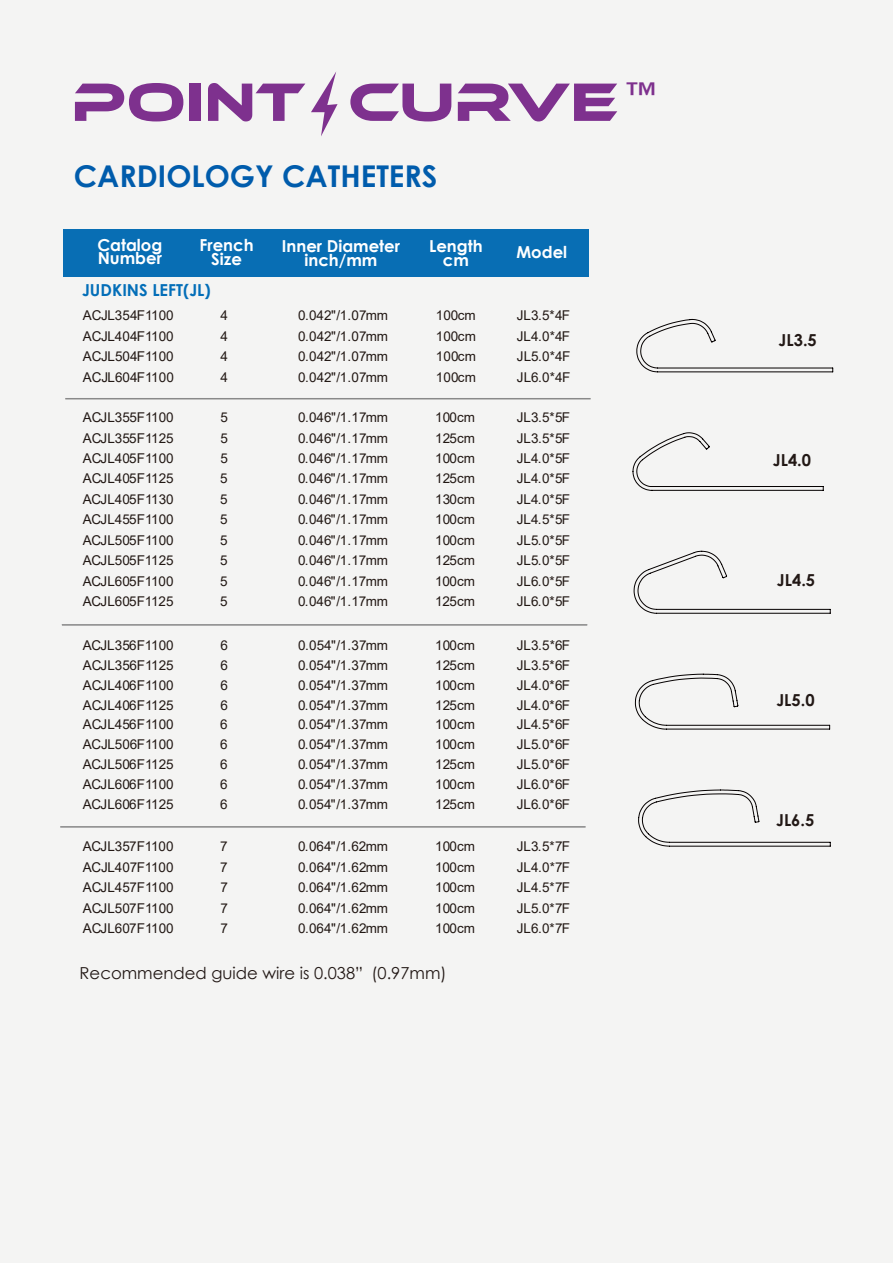
<style>
.page{position:relative;width:893px;height:1263px;background:#f4f4f3}
.page>*{position:absolute;margin:0;border:0;box-sizing:border-box;transform-origin:0 0}
.t1{font:700 31.5px "Century Gothic";color:#7e318e}
.t2{font:700 30px "Century Gothic";color:#005cac}
.t3{font:700 16.5px/13.5px "Century Gothic";color:#fff;text-align:center}
.t4{font:16.5px "Century Gothic";color:#221815}
.t5{font:700 16.5px "Century Gothic";color:#221815}
.t6{font:700 16.5px "Century Gothic";color:#036eb8}
.t7{font:13.5px "Arial";color:#221814}
</style>
<div class="page">
<div style="left:64px;top:229px;width:525px;height:48px;background:#086eb4"></div>
<hr style="left:65px;top:398px;width:526px;height:1px;background:#898989">
<hr style="left:62px;top:624px;width:525px;height:2px;background:#898989">
<hr style="left:60px;top:826px;width:526px;height:2px;background:#898989">
<svg style="left:636px;top:319px;width:197px;height:53px"></svg>
<svg style="left:632px;top:432px;width:192px;height:59px"></svg>
<svg style="left:634px;top:551px;width:197px;height:63px"></svg>
<svg style="left:635px;top:674px;width:195px;height:55px"></svg>
<svg style="left:638px;top:789px;width:193px;height:58px"></svg>
<svg style="left:75px;top:83px;width:108px;height:38px"></svg>
<div style="left:189px;top:84px;width:12px;height:37px;background:#7e318e"></div>
<svg style="left:208px;top:83px;width:97px;height:38px"></svg>
<svg style="left:350px;top:84px;width:101px;height:37px"></svg>
<svg style="left:458px;top:84px;width:159px;height:37px"></svg>
<svg style="left:311px;top:72px;width:27px;height:64px"></svg>
<h2 class="t2" style="left:74px;top:154px;width:365px">CARDIOLOGY CATHETERS</h2>
<p class="t3" style="left:97px;top:237px;width:67px;text-align:left">Catalog<br>Number</p>
<p class="t3" style="left:200px;top:238px;width:56px">French<br>Size</p>
<p class="t3" style="left:282px;top:239px;width:120px">Inner Diameter inch/mm</p>
<p class="t3" style="left:429px;top:239px;width:55px">Length cm</p>
<p class="t3" style="left:516px;top:244px;width:52px">Model</p>
<p class="t6" style="left:82px;top:277px;width:130px">JUDKINS LEFT(JL)</p>
<p class="t7" style="left:83px;top:306px;width:92px">ACJL354F1100</p>
<p class="t7" style="left:220px;top:306px;width:9px">4</p>
<p class="t7" style="left:298px;top:306px;width:91px">0.042"/1.07mm</p>
<p class="t7" style="left:436px;top:306px;width:41px">100cm</p>
<p class="t7" style="left:517px;top:306px;width:55px">JL3.5*4F</p>
<p class="t7" style="left:83px;top:326px;width:92px">ACJL404F1100</p>
<p class="t7" style="left:220px;top:326px;width:9px">4</p>
<p class="t7" style="left:298px;top:326px;width:91px">0.042"/1.07mm</p>
<p class="t7" style="left:436px;top:326px;width:41px">100cm</p>
<p class="t7" style="left:517px;top:326px;width:55px">JL4.0*4F</p>
<p class="t7" style="left:83px;top:347px;width:92px">ACJL504F1100</p>
<p class="t7" style="left:220px;top:347px;width:9px">4</p>
<p class="t7" style="left:298px;top:347px;width:91px">0.042"/1.07mm</p>
<p class="t7" style="left:436px;top:347px;width:41px">100cm</p>
<p class="t7" style="left:517px;top:347px;width:55px">JL5.0*4F</p>
<p class="t7" style="left:83px;top:368px;width:92px">ACJL604F1100</p>
<p class="t7" style="left:220px;top:368px;width:9px">4</p>
<p class="t7" style="left:298px;top:368px;width:91px">0.042"/1.07mm</p>
<p class="t7" style="left:436px;top:368px;width:41px">100cm</p>
<p class="t7" style="left:517px;top:368px;width:55px">JL6.0*4F</p>
<p class="t7" style="left:83px;top:408px;width:92px">ACJL355F1100</p>
<p class="t7" style="left:220px;top:408px;width:9px">5</p>
<p class="t7" style="left:298px;top:408px;width:91px">0.046"/1.17mm</p>
<p class="t7" style="left:435px;top:408px;width:41px">100cm</p>
<p class="t7" style="left:517px;top:408px;width:55px">JL3.5*5F</p>
<p class="t7" style="left:83px;top:428px;width:92px">ACJL355F1125</p>
<p class="t7" style="left:220px;top:428px;width:9px">5</p>
<p class="t7" style="left:298px;top:428px;width:91px">0.046"/1.17mm</p>
<p class="t7" style="left:435px;top:428px;width:41px">125cm</p>
<p class="t7" style="left:517px;top:428px;width:55px">JL3.5*5F</p>
<p class="t7" style="left:83px;top:449px;width:92px">ACJL405F1100</p>
<p class="t7" style="left:220px;top:449px;width:9px">5</p>
<p class="t7" style="left:298px;top:449px;width:91px">0.046"/1.17mm</p>
<p class="t7" style="left:435px;top:449px;width:41px">100cm</p>
<p class="t7" style="left:517px;top:449px;width:55px">JL4.0*5F</p>
<p class="t7" style="left:83px;top:469px;width:92px">ACJL405F1125</p>
<p class="t7" style="left:220px;top:469px;width:9px">5</p>
<p class="t7" style="left:298px;top:469px;width:91px">0.046"/1.17mm</p>
<p class="t7" style="left:435px;top:469px;width:41px">125cm</p>
<p class="t7" style="left:517px;top:469px;width:55px">JL4.0*5F</p>
<p class="t7" style="left:83px;top:490px;width:92px">ACJL405F1130</p>
<p class="t7" style="left:220px;top:490px;width:9px">5</p>
<p class="t7" style="left:298px;top:490px;width:91px">0.046"/1.17mm</p>
<p class="t7" style="left:435px;top:490px;width:41px">130cm</p>
<p class="t7" style="left:517px;top:490px;width:55px">JL4.0*5F</p>
<p class="t7" style="left:83px;top:510px;width:92px">ACJL455F1100</p>
<p class="t7" style="left:220px;top:510px;width:9px">5</p>
<p class="t7" style="left:298px;top:510px;width:91px">0.046"/1.17mm</p>
<p class="t7" style="left:435px;top:510px;width:41px">100cm</p>
<p class="t7" style="left:517px;top:510px;width:55px">JL4.5*5F</p>
<p class="t7" style="left:83px;top:531px;width:92px">ACJL505F1100</p>
<p class="t7" style="left:220px;top:531px;width:9px">5</p>
<p class="t7" style="left:298px;top:531px;width:91px">0.046"/1.17mm</p>
<p class="t7" style="left:435px;top:531px;width:41px">100cm</p>
<p class="t7" style="left:517px;top:531px;width:55px">JL5.0*5F</p>
<p class="t7" style="left:83px;top:551px;width:92px">ACJL505F1125</p>
<p class="t7" style="left:220px;top:551px;width:9px">5</p>
<p class="t7" style="left:298px;top:551px;width:91px">0.046"/1.17mm</p>
<p class="t7" style="left:435px;top:551px;width:41px">125cm</p>
<p class="t7" style="left:517px;top:551px;width:55px">JL5.0*5F</p>
<p class="t7" style="left:83px;top:572px;width:92px">ACJL605F1100</p>
<p class="t7" style="left:220px;top:572px;width:9px">5</p>
<p class="t7" style="left:298px;top:572px;width:91px">0.046"/1.17mm</p>
<p class="t7" style="left:435px;top:572px;width:41px">100cm</p>
<p class="t7" style="left:517px;top:572px;width:55px">JL6.0*5F</p>
<p class="t7" style="left:83px;top:592px;width:92px">ACJL605F1125</p>
<p class="t7" style="left:220px;top:592px;width:9px">5</p>
<p class="t7" style="left:298px;top:592px;width:91px">0.046"/1.17mm</p>
<p class="t7" style="left:435px;top:592px;width:41px">125cm</p>
<p class="t7" style="left:517px;top:592px;width:55px">JL6.0*5F</p>
<p class="t7" style="left:83px;top:636px;width:93px">ACJL356F1100</p>
<p class="t7" style="left:220px;top:636px;width:9px">6</p>
<p class="t7" style="left:298px;top:636px;width:91px">0.054"/1.37mm</p>
<p class="t7" style="left:435px;top:636px;width:41px">100cm</p>
<p class="t7" style="left:517px;top:636px;width:55px">JL3.5*6F</p>
<p class="t7" style="left:83px;top:656px;width:92px">ACJL356F1125</p>
<p class="t7" style="left:220px;top:656px;width:9px">6</p>
<p class="t7" style="left:298px;top:656px;width:91px">0.054"/1.37mm</p>
<p class="t7" style="left:435px;top:656px;width:41px">125cm</p>
<p class="t7" style="left:517px;top:656px;width:55px">JL3.5*6F</p>
<p class="t7" style="left:83px;top:676px;width:92px">ACJL406F1100</p>
<p class="t7" style="left:220px;top:676px;width:9px">6</p>
<p class="t7" style="left:298px;top:676px;width:91px">0.054"/1.37mm</p>
<p class="t7" style="left:435px;top:676px;width:41px">100cm</p>
<p class="t7" style="left:517px;top:676px;width:55px">JL4.0*6F</p>
<p class="t7" style="left:83px;top:695px;width:92px">ACJL406F1125</p>
<p class="t7" style="left:220px;top:695px;width:9px">6</p>
<p class="t7" style="left:298px;top:695px;width:91px">0.054"/1.37mm</p>
<p class="t7" style="left:435px;top:695px;width:41px">125cm</p>
<p class="t7" style="left:517px;top:695px;width:55px">JL4.0*6F</p>
<p class="t7" style="left:83px;top:715px;width:92px">ACJL456F1100</p>
<p class="t7" style="left:220px;top:715px;width:9px">6</p>
<p class="t7" style="left:298px;top:715px;width:91px">0.054"/1.37mm</p>
<p class="t7" style="left:435px;top:715px;width:41px">100cm</p>
<p class="t7" style="left:517px;top:715px;width:55px">JL4.5*6F</p>
<p class="t7" style="left:83px;top:735px;width:92px">ACJL506F1100</p>
<p class="t7" style="left:220px;top:735px;width:9px">6</p>
<p class="t7" style="left:298px;top:735px;width:91px">0.054"/1.37mm</p>
<p class="t7" style="left:435px;top:735px;width:41px">100cm</p>
<p class="t7" style="left:517px;top:735px;width:55px">JL5.0*6F</p>
<p class="t7" style="left:83px;top:755px;width:92px">ACJL506F1125</p>
<p class="t7" style="left:220px;top:755px;width:9px">6</p>
<p class="t7" style="left:298px;top:755px;width:91px">0.054"/1.37mm</p>
<p class="t7" style="left:435px;top:755px;width:41px">125cm</p>
<p class="t7" style="left:517px;top:755px;width:55px">JL5.0*6F</p>
<p class="t7" style="left:83px;top:775px;width:92px">ACJL606F1100</p>
<p class="t7" style="left:220px;top:775px;width:9px">6</p>
<p class="t7" style="left:298px;top:775px;width:91px">0.054"/1.37mm</p>
<p class="t7" style="left:435px;top:775px;width:41px">100cm</p>
<p class="t7" style="left:517px;top:775px;width:55px">JL6.0*6F</p>
<p class="t7" style="left:83px;top:795px;width:92px">ACJL606F1125</p>
<p class="t7" style="left:220px;top:795px;width:9px">6</p>
<p class="t7" style="left:298px;top:795px;width:91px">0.054"/1.37mm</p>
<p class="t7" style="left:435px;top:795px;width:41px">125cm</p>
<p class="t7" style="left:517px;top:795px;width:55px">JL6.0*6F</p>
<p class="t7" style="left:83px;top:837px;width:92px">ACJL357F1100</p>
<p class="t7" style="left:220px;top:837px;width:9px">7</p>
<p class="t7" style="left:298px;top:837px;width:91px">0.064"/1.62mm</p>
<p class="t7" style="left:435px;top:837px;width:41px">100cm</p>
<p class="t7" style="left:517px;top:837px;width:55px">JL3.5*7F</p>
<p class="t7" style="left:83px;top:858px;width:92px">ACJL407F1100</p>
<p class="t7" style="left:220px;top:858px;width:9px">7</p>
<p class="t7" style="left:298px;top:858px;width:92px">0.064"/1.62mm</p>
<p class="t7" style="left:435px;top:858px;width:41px">100cm</p>
<p class="t7" style="left:517px;top:858px;width:55px">JL4.0*7F</p>
<p class="t7" style="left:83px;top:878px;width:92px">ACJL457F1100</p>
<p class="t7" style="left:220px;top:878px;width:9px">7</p>
<p class="t7" style="left:298px;top:878px;width:91px">0.064"/1.62mm</p>
<p class="t7" style="left:435px;top:878px;width:41px">100cm</p>
<p class="t7" style="left:517px;top:878px;width:55px">JL4.5*7F</p>
<p class="t7" style="left:83px;top:899px;width:92px">ACJL507F1100</p>
<p class="t7" style="left:220px;top:899px;width:9px">7</p>
<p class="t7" style="left:298px;top:899px;width:91px">0.064"/1.62mm</p>
<p class="t7" style="left:435px;top:899px;width:41px">100cm</p>
<p class="t7" style="left:517px;top:899px;width:55px">JL5.0*7F</p>
<p class="t7" style="left:83px;top:919px;width:92px">ACJL607F1100</p>
<p class="t7" style="left:220px;top:919px;width:9px">7</p>
<p class="t7" style="left:298px;top:919px;width:91px">0.064"/1.62mm</p>
<p class="t7" style="left:435px;top:919px;width:41px">100cm</p>
<p class="t7" style="left:517px;top:919px;width:55px">JL6.0*7F</p>
<p class="t4" style="left:80px;top:962px;width:368px">Recommended guide wire is 0.038” (0.97mm)</p>
<h1 class="t1" style="left:625px;top:69px;width:33px">™</h1>
<p class="t5" style="left:779px;top:327px;width:40px">JL3.5</p>
<p class="t5" style="left:773px;top:447px;width:40px">JL4.0</p>
<p class="t5" style="left:777px;top:568px;width:40px">JL4.5</p>
<p class="t5" style="left:776px;top:688px;width:40px">JL5.0</p>
<p class="t5" style="left:776px;top:808px;width:40px">JL6.5</p>
</div>
